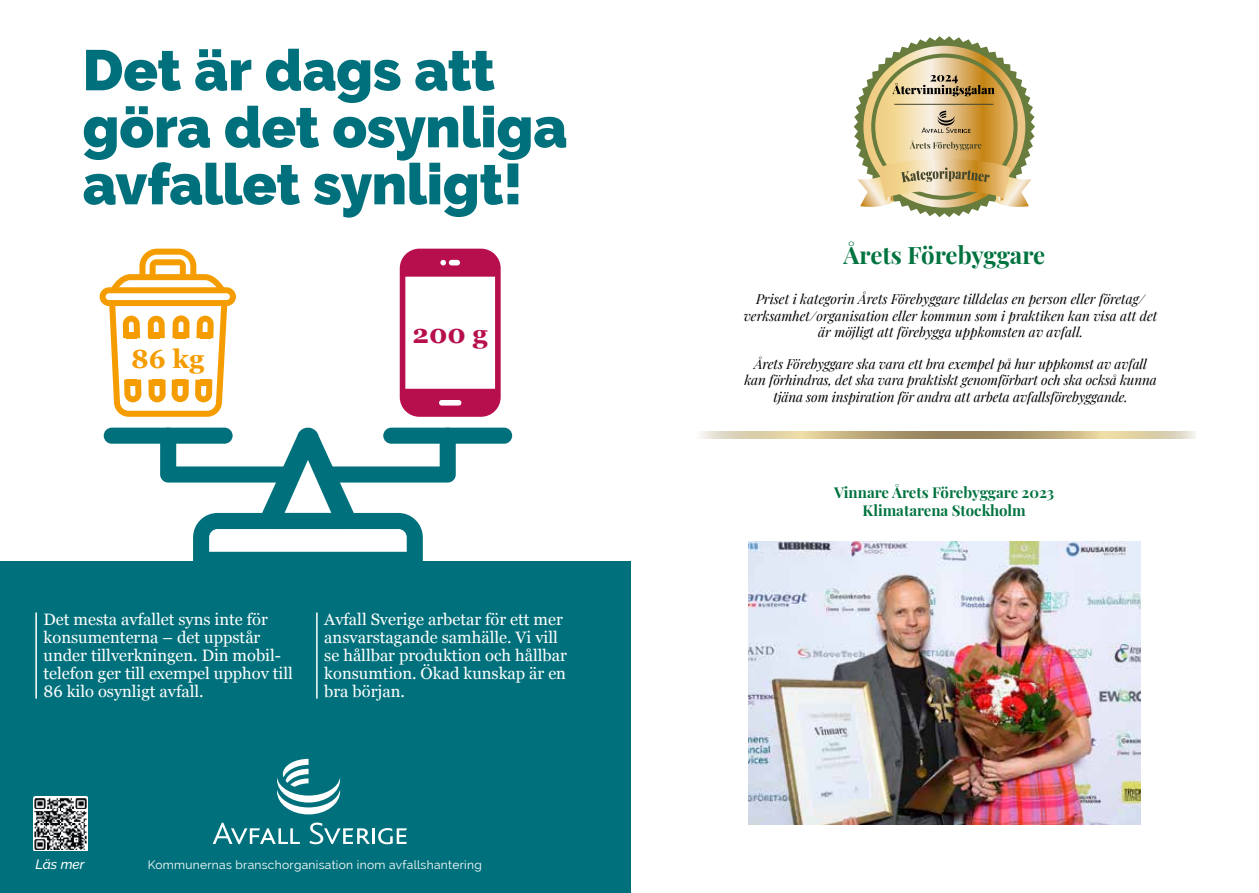
<style>
.page{position:relative;width:1259px;height:893px;background:#fff}
.page>*{position:absolute;margin:0;border:0;box-sizing:border-box;transform-origin:0 0}
.t1{font:900 57px/57px "Raleway";letter-spacing:-.01em;color:#00717c}
.t2{font:700 26.25px "Georgia";color:#b70f4d}
.t3{font:700 26.25px "Georgia";color:#f59c00}
.t4{font:700 24px "Playfair Display";letter-spacing:-.005em;color:#00733f}
.t5{font:16.5px/18px "Georgia";color:#fff}
.t6{font:700 15px/18px "Playfair Display";color:#00733f;text-align:center}
.t7{font:italic 13.5px/16.2px "Playfair Display";letter-spacing:-.01em;color:#000;text-align:center}
.t8{font:italic 500 13.5px "Raleway";color:#fff}
.t9{font:12px "Raleway";letter-spacing:.025em;color:#fff}
</style>
<div class="page">
<img style="left:748px;top:541px;width:392px;height:284px">
<svg style="left:700px;top:432px;width:495px;height:6px"></svg>
<div style="left:0;top:561px;width:630px;height:332px;background:#00717c"></div>
<svg style="left:400px;top:249px;width:101px;height:168px"></svg>
<svg style="left:160px;top:427px;width:296px;height:134px"></svg>
<div style="left:104px;top:428px;width:129px;height:16px;background:#00717c;border-radius:8px"></div>
<div style="left:383px;top:428px;width:129px;height:16px;background:#00717c;border-radius:8px"></div>
<svg style="left:100px;top:249px;width:136px;height:168px"></svg>
<div style="left:126px;top:332px;width:10px;height:6px;background:#f59c00"></div>
<div style="left:150px;top:332px;width:10px;height:6px;background:#f59c00"></div>
<div style="left:175px;top:332px;width:10px;height:6px;background:#f59c00"></div>
<div style="left:200px;top:332px;width:10px;height:6px;background:#f59c00"></div>
<div style="left:200px;top:380px;width:10px;height:6px;background:#f59c00"></div>
<div style="left:176px;top:380px;width:10px;height:6px;background:#f59c00"></div>
<div style="left:152px;top:380px;width:10px;height:6px;background:#f59c00"></div>
<div style="left:126px;top:380px;width:11px;height:6px;background:#f59c00"></div>
<hr style="left:35px;top:612px;width:2px;height:87px;background:#fff">
<hr style="left:316px;top:612px;width:2px;height:87px;background:#fff">
<svg style="left:213px;top:823px;width:87px;height:21px"></svg>
<svg style="left:309px;top:823px;width:61px;height:21px"></svg>
<hr style="left:372px;top:828px;width:3px;height:16px;background:#fff">
<svg style="left:378px;top:828px;width:29px;height:16px"></svg>
<svg style="left:277px;top:759px;width:63px;height:55px"></svg>
<img style="left:34px;top:796px;width:54px;height:54px">
<svg style="left:853px;top:36px;width:182px;height:181px"></svg>
<h1 class="t1" style="left:83px;top:42px;width:486px">Det är dags att göra det osynliga avfallet synligt!</h1>
<h2 class="t3" style="left:131px;top:339px;width:75px">86 kg</h2>
<h2 class="t2" style="left:412px;top:314px;width:77px">200 g</h2>
<p class="t5" style="left:44px;top:610px;width:251px">Det mesta avfallet syns inte för konsumenterna – det uppstår under tillverkningen. Din mobil&shy;telefon ger till exempel upphov till<br>86 kilo osynligt avfall.</p>
<p class="t5" style="left:324px;top:610px;width:244px">Avfall Sverige arbetar för ett mer ansvarstagande samhälle. Vi vill se hållbar produktion och hållbar konsumtion. Ökad kunskap är en bra början.</p>
<p class="t8" style="left:35px;top:856px;width:51px">Läs mer</p>
<p class="t9" style="left:148px;top:857px;width:335px">Kommunernas branschorganisation inom avfallshantering</p>
<h3 class="t4" style="left:843px;top:236px;width:203px">Årets Förebyggare</h3>
<p class="t7" style="left:743px;top:290px;width:415px">Priset i kategorin Årets Förebyggare tilldelas en person eller företag/ verksamhet/organisation eller kommun som i praktiken kan visa att det är möjligt att förebygga uppkomsten av avfall.</p>
<p class="t7" style="left:744px;top:355px;width:414px">Årets Förebyggare ska vara ett bra exempel på hur uppkomst av avfall kan förhindras, det ska vara praktiskt genomförbart och ska också kunna tjäna som inspiration för andra att arbeta avfallsförebyggande.</p>
<p class="t6" style="left:834px;top:482px;width:221px">Vinnare Årets Förebyggare 2023<br>Klimatarena Stockholm</p>
</div>
